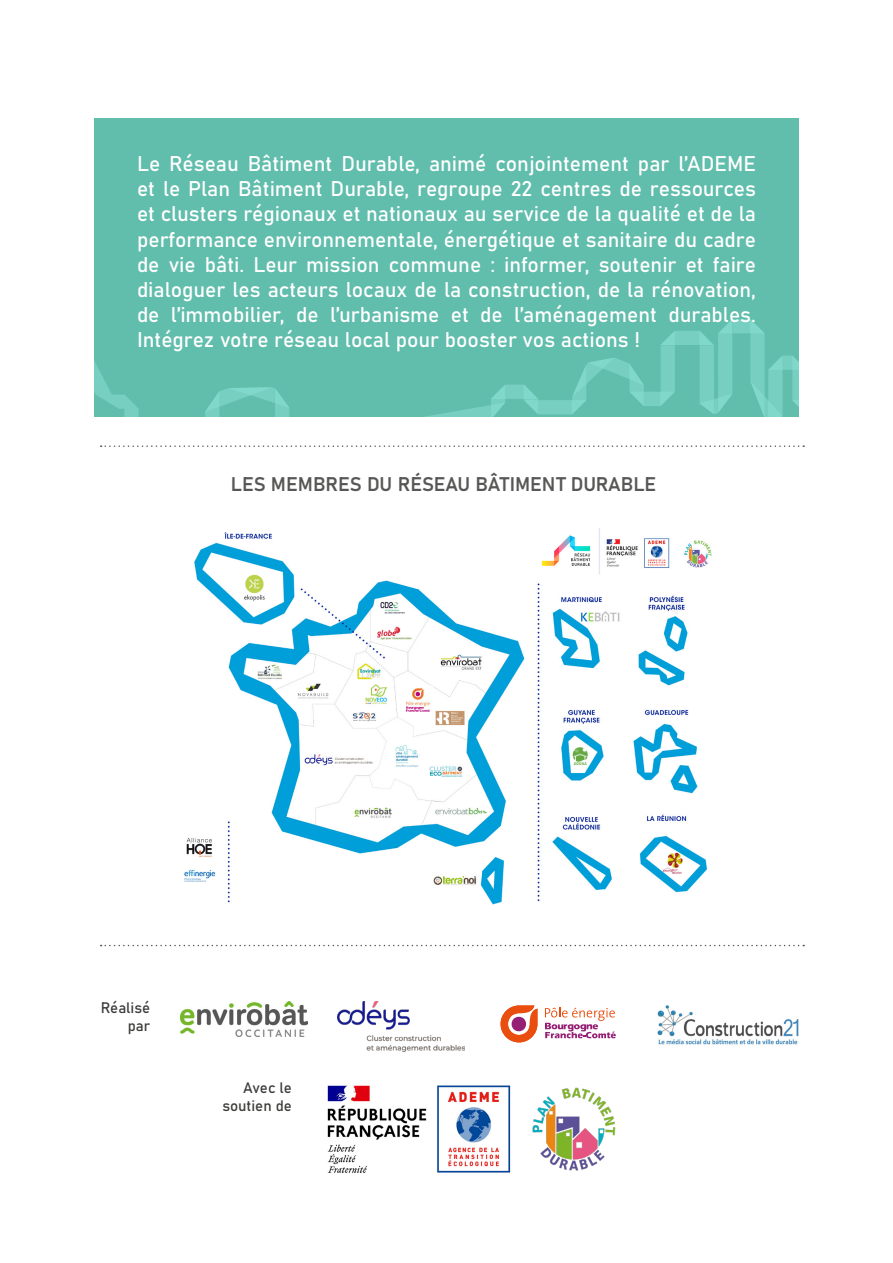
<style>
.page{position:relative;width:893px;height:1263px;background:#fff}
.page>*{position:absolute;margin:0;border:0;box-sizing:border-box;transform-origin:0 0}
.t1{font:21px/25.2px "Bahnschrift";color:#fff;text-align:justify}
.t2{font:19.5px "Bahnschrift";color:#575756}
.t3{font:15px/18px "Bahnschrift";color:#3c3c3b;text-align:right}
</style>
<div class="page">
<img style="left:327px;top:1085px;width:184px;height:88px">
<img style="left:532px;top:1087px;width:84px;height:84px">
<div style="left:94px;top:118px;width:704px;height:299px;background:#61bdac"></div>
<svg style="left:101px;top:445px;width:703px;height:2px"></svg>
<svg style="left:96px;top:319px;width:702px;height:98px"></svg>
<img style="left:657px;top:1005px;width:142px;height:40px">
<img style="left:180px;top:1001px;width:128px;height:35px">
<img style="left:337px;top:1001px;width:128px;height:50px">
<svg style="left:500px;top:1005px;width:37px;height:37px"></svg>
<svg style="left:545px;top:1007px;width:71px;height:31px"></svg>
<svg style="left:101px;top:945px;width:703px;height:1px"></svg>
<img style="left:184px;top:528px;width:528px;height:377px">
<p class="t1" style="left:137px;top:151px;width:620px">Le Réseau Bâtiment Durable, animé conjointement par l’ADEME et le Plan Bâtiment Durable, regroupe 22 centres de ressources et clusters régionaux et nationaux au service de la qualité et de la performance environnementale, énergétique et sanitaire du cadre de vie bâti. Leur mission commune : informer, soutenir et faire dialoguer les acteurs locaux de la construction, de la rénovation, de l’immobilier, de l’urbanisme et de l’aménagement durables.<br>Intégrez votre réseau local pour booster vos actions !</p>
<p class="t2" style="left:231px;top:472px;width:427px">LES MEMBRES DU RÉSEAU BÂTIMENT DURABLE</p>
<p class="t3" style="left:101px;top:999px;width:51px">Réalisé par</p>
<p class="t3" style="left:223px;top:1079px;width:71px">Avec le soutien de</p>
</div>
